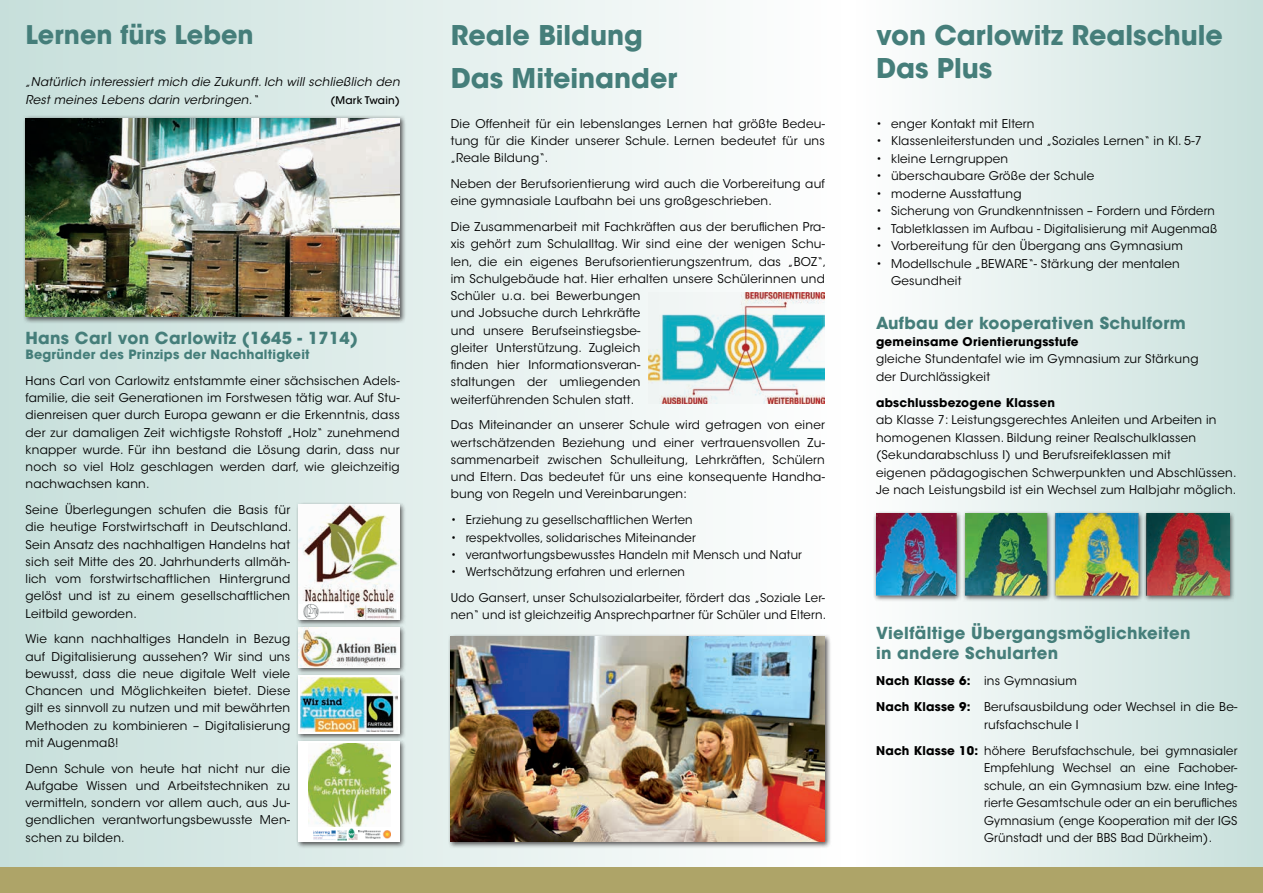
<style>
.page{position:relative;width:1263px;height:893px;background:#fff}
.page>*{position:absolute;margin:0;border:0;box-sizing:border-box;transform-origin:0 0}
.t1{font:700 27px/42px "ITC Avant Garde Std";color:#457e7a}
.t2{font:700 25.5px "ITC Avant Garde Std";color:#457e7a}
.t3{font:700 16.5px/20px "ITC Avant Garde Std";letter-spacing:.02em;color:#457e7a}
.t4{font:700 12.75px "ITC Avant Garde Std";letter-spacing:.02em;color:#457e7a}
.t5{font:12px/17.2px "ITC Avant Garde Std";letter-spacing:.02em;color:#000}
.t6{font:italic 12px/17.2px "ITC Avant Garde Std";letter-spacing:.02em;color:#000}
.t7{font:700 12px "ITC Avant Garde Std";letter-spacing:.02em;color:#000}
.t8{font:500 10.5px "ITC Avant Garde Std";letter-spacing:.02em;color:#000}
.s1{font-weight:700}
</style>
<div class="page">
<div style="left:0;top:0;width:850px;height:893px;background:linear-gradient(to right,#c7dfdb,#fff)"></div>
<div style="left:850px;top:0;width:413px;height:893px;background:linear-gradient(to right,#fff,#c8e0db)"></div>
<div style="left:0;top:867px;width:1263px;height:26px;background:#aea468"></div>
<div style="left:296px;top:625px;width:110px;height:49px;background:#231f20;opacity:.75"></div>
<img style="left:299px;top:628px;width:101px;height:39px">
<div style="left:296px;top:672px;width:110px;height:68px;background:#231f20;opacity:.75"></div>
<svg style="left:299px;top:675px;width:101px;height:58px"></svg>
<img style="left:301px;top:678px;width:97px;height:53px">
<div style="left:296px;top:738px;width:110px;height:111px;background:#231f20;opacity:.75"></div>
<svg style="left:299px;top:741px;width:101px;height:101px"></svg>
<img style="left:359px;top:830px;width:31px;height:9px">
<div style="left:296px;top:502px;width:110px;height:124px;background:#231f20;opacity:.75"></div>
<img style="left:299px;top:505px;width:101px;height:115px">
<svg style="left:396px;top:604px;width:1px;height:16px"></svg>
<img style="left:355px;top:604px;width:41px;height:16px">
<div style="left:299px;top:604px;width:45px;height:16px;background:#fff"></div>
<img style="left:303px;top:604px;width:41px;height:16px">
<img style="left:649px;top:292px;width:176px;height:112px">
<div style="left:873px;top:510px;width:363px;height:92px;background:#231f20;opacity:.75"></div>
<img style="left:876px;top:513px;width:353px;height:89px">
<div style="left:448px;top:633px;width:384px;height:216px;background:#231f20;opacity:.75"></div>
<img style="left:451px;top:636px;width:374px;height:206px">
<div style="left:23px;top:115px;width:383px;height:208px;background:#231f20;opacity:.75"></div>
<img style="left:26px;top:118px;width:374px;height:199px">
<h2 class="t2" style="left:26px;top:18px;width:230px">Lernen fürs Leben</h2>
<p class="t6" style="left:26px;top:74px;width:376px">„Natürlich interessiert mich die Zukunft. Ich will schließlich den<br>Rest meines Lebens darin verbringen.“</p>
<p class="t8" style="left:331px;top:93px;width:71px">(Mark Twain)</p>
<h3 class="t3" style="left:26px;top:328px;width:334px">Hans Carl von Carlowitz (1645 - 1714)</h3>
<p class="t4" style="left:26px;top:346px;width:286px">Begründer des Prinzips der Nachhaltigkeit</p>
<p class="t5" style="left:26px;top:372px;width:376px;text-align:justify">Hans Carl von Carlowitz entstammte einer sächsischen Adels&shy;familie, die seit Generationen im Forstwesen tätig war. Auf Stu&shy;dienreisen quer durch Europa gewann er die Erkenntnis, dass der zur damaligen Zeit wichtigste Rohstoff „Holz“ zunehmend knapper wurde. Für ihn bestand die Lösung darin, dass nur noch so viel Holz geschlagen werden darf, wie gleichzeitig nachwachsen kann.</p>
<p class="t5" style="left:26px;top:501px;width:268px;text-align:justify">Seine Überlegungen schufen die Basis für die heutige Forstwirtschaft in Deutschland.<br>Sein Ansatz des nachhaltigen Handelns hat sich seit Mitte des 20. Jahrhunderts allmäh&shy;lich vom forstwirtschaftlichen Hintergrund gelöst und ist zu einem gesellschaftlichen Leitbild geworden.</p>
<p class="t5" style="left:26px;top:631px;width:266px;text-align:justify">Wie kann nachhaltiges Handeln in Bezug auf Digitalisierung aussehen? Wir sind uns bewusst, dass die neue digitale Welt viele Chancen und Möglichkeiten bietet. Diese gilt es sinnvoll zu nutzen und mit bewährten Methoden zu kombinieren – Digitalisierung mit Augenmaß!</p>
<p class="t5" style="left:26px;top:760px;width:266px;text-align:justify">Denn Schule von heute hat nicht nur die Aufgabe Wissen und Arbeitstechniken zu vermitteln, sondern vor allem auch, aus Ju&shy;gendlichen verantwortungsbewusste Men&shy;schen zu bilden.</p>
<h1 class="t1" style="left:451px;top:14px;width:228px">Reale Bildung<br>Das Miteinander</h1>
<h1 class="t1" style="left:876px;top:19px;width:348px;line-height:32.4px">von Carlowitz Realschule<br>Das Plus</h1>
<p class="t5" style="left:451px;top:115px;width:376px;text-align:justify">Die Offenheit für ein lebenslanges Lernen hat größte Bedeu&shy;tung für die Kinder unserer Schule. Lernen bedeutet für uns „Reale Bildung“.</p>
<p class="t5" style="left:451px;top:175px;width:376px">Neben der Berufsorientierung wird auch die Vorbereitung auf eine gymnasiale Laufbahn bei uns großgeschrieben.</p>
<p class="t5" style="left:451px;top:218px;width:377px">Die Zusammenarbeit mit Fachkräften aus der beruflichen Pra&shy;xis gehört zum Schulalltag. Wir sind eine der wenigen Schu&shy;len, die ein eigenes Berufsorientierungszentrum, das „BOZ“, im Schulgebäude hat. Hier erhalten unsere Schülerinnen und Schüler u.a. bei Bewerbungen<br>und Jobsuche durch Lehrkräfte<br>und unsere Berufseinstiegsbe-<br>gleiter Unterstützung. Zugleich<br>finden hier Informationsveran-<br>staltungen der umliegenden<br>weiterführenden Schulen statt.</p>
<p class="t5" style="left:451px;top:417px;width:376px;text-align:justify">Das Miteinander an unserer Schule wird getragen von einer wertschätzenden Beziehung und einer vertrauensvollen Zu&shy;sammenarbeit zwischen Schulleitung, Lehrkräften, Schülern und Eltern. Das bedeutet für uns eine konsequente Handha&shy;bung von Regeln und Vereinbarungen:</p>
<p class="t5" style="left:451px;top:511px;width:243px">• Erziehung zu gesellschaftlichen Werten</p>
<p class="t5" style="left:451px;top:529px;width:247px">• respektvolles, solidarisches Miteinander</p>
<p class="t5" style="left:451px;top:546px;width:353px">• verantwortungsbewusstes Handeln mit Mensch und Natur</p>
<p class="t5" style="left:451px;top:559px;width:376px;line-height:25.8px">• Wertschätzung erfahren und erlernen<br>Udo Gansert, unser Schulsozialarbeiter, fördert das „Soziale Ler-</p>
<p class="t5" style="left:451px;top:606px;width:377px">nen“ und ist gleichzeitig Ansprechpartner für Schüler und Eltern.</p>
<p class="t5" style="left:876px;top:115px;width:160px">• enger Kontakt mit Eltern</p>
<p class="t5" style="left:876px;top:133px;width:327px">• Klassenleiterstunden und „Soziales Lernen“ in Kl. 5-7</p>
<p class="t5" style="left:876px;top:150px;width:134px">• kleine Lerngruppen</p>
<p class="t5" style="left:876px;top:168px;width:220px">• überschaubare Größe der Schule</p>
<p class="t5" style="left:876px;top:185px;width:147px">• moderne Ausstattung</p>
<p class="t5" style="left:876px;top:202px;width:340px">• Sicherung von Grundkenntnissen – Fordern und Fördern</p>
<p class="t5" style="left:876px;top:220px;width:343px">• Tabletklassen im Aufbau - Digitalisierung mit Augenmaß</p>
<p class="t5" style="left:876px;top:237px;width:308px">• Vorbereitung für den Übergang ans Gymnasium</p>
<p class="t5" style="left:891px;top:255px;width:290px;text-indent:-15px">• Modellschule „BEWARE“- Stärkung der mentalen<br>Gesundheit</p>
<h3 class="t3" style="left:876px;top:312px;width:311px">Aufbau der kooperativen Schulform</h3>
<p class="t7" style="left:876px;top:334px;width:204px">gemeinsame Orientierungsstufe</p>
<p class="t5" style="left:876px;top:351px;width:324px">gleiche Stundentafel wie im Gymnasium zur Stärkung der Durchlässigkeit</p>
<p class="t7" style="left:876px;top:395px;width:180px">abschlussbezogene Klassen</p>
<p class="t5" style="left:876px;top:411px;width:362px">ab Klasse 7: Leistungsgerechtes Anleiten und Arbeiten in homogenen Klassen. Bildung reiner Realschulklassen (Sekundarabschluss I) und Berufsreifeklassen mit<br>eigenen pädagogischen Schwerpunkten und Abschlüssen.<br>Je nach Leistungsbild ist ein Wechsel zum Halbjahr möglich.</p>
<h3 class="t3" style="left:876px;top:623px;width:316px">Vielfältige Übergangsmöglichkeiten in andere Schularten</h3>
<p class="t5" style="left:876px;top:668px;width:363px;line-height:26px"><span class="s1">Nach Klasse 6:</span> ins Gymnasium<br><span class="s1">Nach Klasse 9:</span> Berufsausbildung oder Wechsel in die Be-</p>
<p class="t5" style="left:876px;top:711px;width:363px;line-height:26px;text-indent:108px">rufsfachschule I<br><span class="s1">Nach Klasse 10:</span> höhere Berufsfachschule, bei gymnasialer</p>
<p class="t5" style="left:984px;top:759px;width:255px;text-align:justify">Empfehlung Wechsel an eine Fachober&shy;schule, an ein Gymnasium bzw. eine Integ&shy;rierte Gesamtschule oder an ein berufliches Gymnasium (enge Kooperation mit der IGS Grünstadt und der BBS Bad Dürkheim).</p>
</div>
